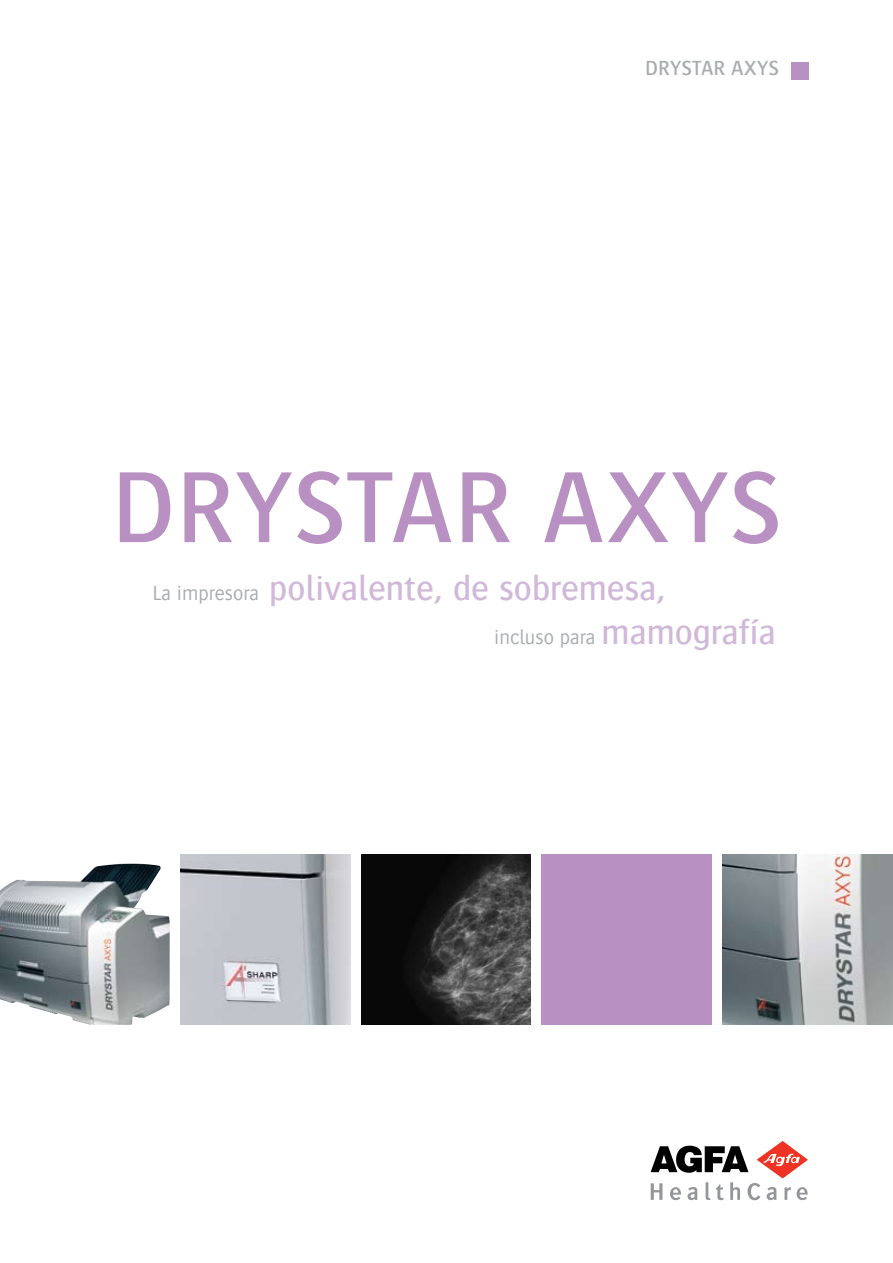
<style>
.page{position:relative;width:893px;height:1263px;background:#fff}
.page>*{position:absolute;margin:0;border:0;box-sizing:border-box;transform-origin:0 0}
.t1{font:500 105px "Bosis For Agfa";color:#b890c2}
.t2{font:500 36px "Bosis For Agfa";color:#d0b8d9}
.t3{font:300 21px "Bosis For Agfa";color:#a9acae}
.t4{font:500 21px "Bosis For Agfa";color:#a9acae}
.s1{font-weight:300;font-size:21px;color:#a9acae}
.s2{font-weight:500;font-size:36px;color:#d0b8d9}
</style>
<div class="page">
<div style="left:542px;top:855px;width:170px;height:170px;background:#b890c2"></div>
<div style="left:791px;top:62px;width:17px;height:17px;background:#b890c2"></div>
<img style="left:0;top:864px;width:170px;height:161px">
<img style="left:723px;top:855px;width:170px;height:170px">
<img style="left:181px;top:855px;width:169px;height:170px">
<img style="left:361px;top:855px;width:170px;height:170px">
<svg style="left:651px;top:1141px;width:157px;height:59px"></svg>
<p class="t4" style="left:645px;top:57px;width:136px">DRYSTAR AXYS</p>
<h1 class="t1" style="left:111px;top:451px;width:672px">DRYSTAR AXYS</h1>
<p class="t2" style="left:152px;top:569px;width:514px"><span class="s1">La impresora</span> polivalente, de sobremesa,</p>
<p class="t3" style="left:494px;top:626px;width:283px">incluso para <span class="s2">mamografía</span></p>
</div>
